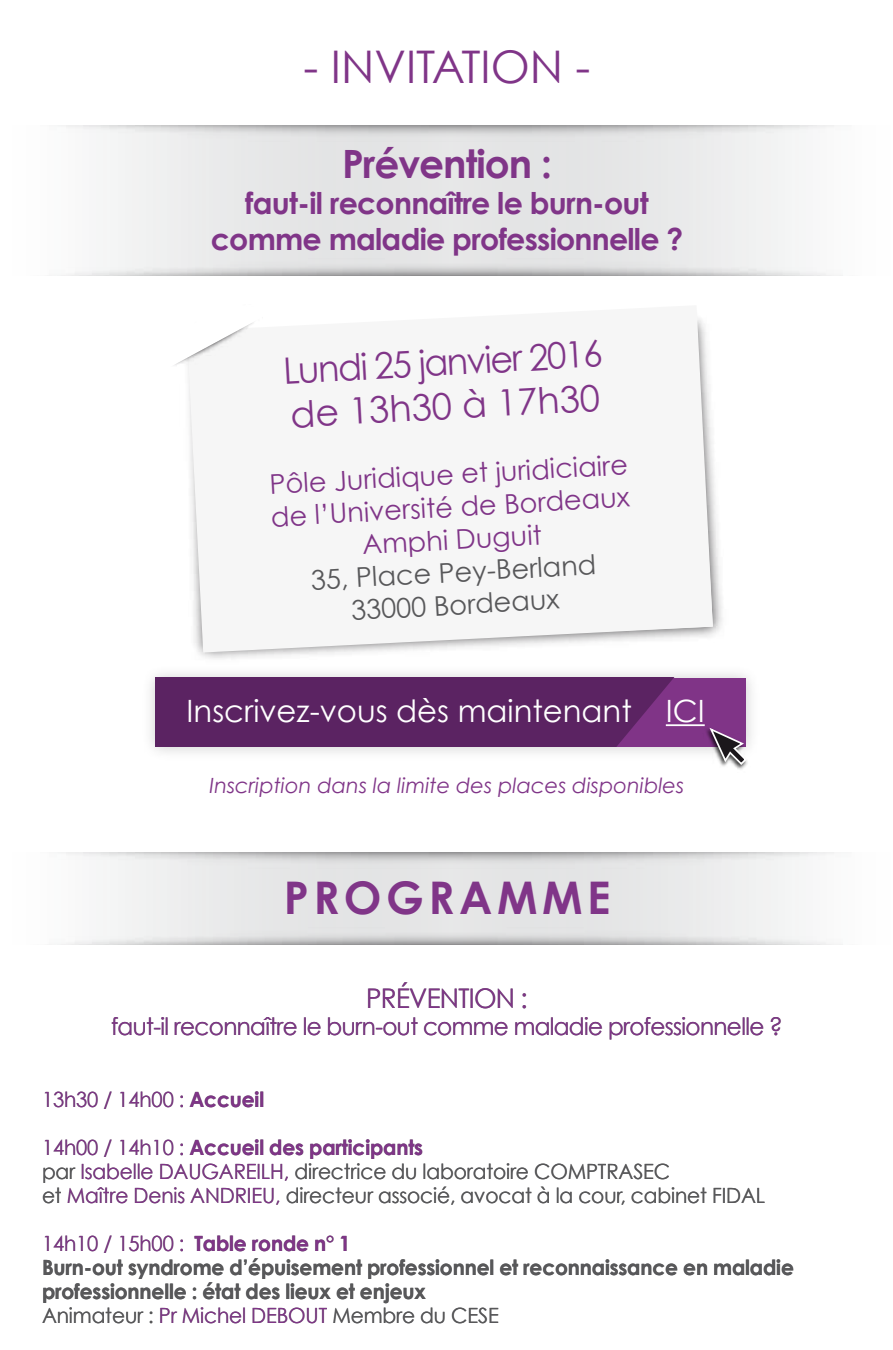
<style>
.page{position:relative;width:893px;height:1350px;background:#fff}
.page>*{position:absolute;margin:0;border:0;box-sizing:border-box;transform-origin:0 0}
.t1{font:45px "Century Gothic";color:#803588}
.t2{font:700 45px "Century Gothic";letter-spacing:.1em;color:#803588}
.t3{font:700 39px "Century Gothic";letter-spacing:-.025em;color:#803588}
.t4{font:36.45px/43.8px "Century Gothic";color:#803588;scale:.96 1}
.t5{font:30.75px "Century Gothic";color:#fff}
.t6{font:700 30px/36px "Century Gothic";letter-spacing:-.025em;color:#803588;text-align:center}
.t7{font:27.15px/32.5px "Century Gothic";color:#803588;text-align:center}
.t8{font:27.15px/32.5px "Century Gothic";color:#58585a;text-align:center}
.t9{font:27px "Century Gothic";letter-spacing:-.025em;color:#803588;scale:.96 1}
.t10{font:24px "Century Gothic";letter-spacing:-.025em;color:#803588;scale:.96 1}
.t11{font:700 21px/24px "Century Gothic";letter-spacing:-.005em;color:#58585a;scale:.96 1}
.t12{font:21px/24px "Century Gothic";letter-spacing:-.005em;color:#58585a;scale:.96 1}
.t13{font:italic 21px "Century Gothic";color:#803588}
.t14{font:21px "Century Gothic";letter-spacing:-.005em;color:#803588;scale:.96 1}
.s1{font-weight:700}
.s2{color:#803588}
.s3{font-weight:700;color:#803588}
.s4{font-weight:400;color:#803588}
.s5{font-weight:400}
</style>
<div class="page">
<svg style="left:110px;top:868px;width:682px;height:60px"></svg>
<img style="left:150px;top:673px;width:601px;height:75px">
<img style="left:735px;top:724px;width:15px;height:46px">
<svg style="left:155px;top:678px;width:593px;height:88px"></svg>
<svg style="left:110px;top:142px;width:682px;height:117px"></svg>
<img style="left:199px;top:459px;width:524px;height:200px">
<svg style="left:189px;top:305px;width:524px;height:348px;fill:#f6f6f6"></svg>
<svg style="left:175px;top:306px;width:108px;height:126px"></svg>
<h1 class="t1" style="left:304px;top:39px;width:288px">- INVITATION -</h1>
<h2 class="t3" style="left:342px;top:139px;width:212px">Prévention :</h2>
<h3 class="t6" style="left:211px;top:184px;width:474px">faut-il reconnaître le burn-out comme maladie professionnelle ?</h3>
<h3 class="t4" style="left:282px;top:348px;width:334px;rotate:-3deg">Lundi 25 janvier 2016 de 13h30 à 17h30</h3>
<p class="t7" style="left:268px;top:467px;width:361px;rotate:-3deg">Pôle Juridique et juridiciaire de l’Université de Bordeaux<br>Amphi Duguit</p>
<p class="t8" style="left:310px;top:563px;width:287px;rotate:-3deg">35, Place Pey-Berland<br>33000 Bordeaux</p>
<h3 class="t5" style="left:187px;top:692px;width:520px">Inscrivez-vous dès maintenant ICI</h3>
<p class="t13" style="left:210px;top:773px;width:476px">Inscription dans la limite des places disponibles</p>
<h1 class="t2" style="left:284px;top:869px;width:328px">PROGRAMME</h1>
<p class="t9" style="left:366px;top:982px;width:170px">PRÉVENTION :</p>
<p class="t10" style="left:111px;top:1011px;width:701px">faut-il reconnaître le burn-out comme maladie professionnelle ?</p>
<p class="t14" style="left:42px;top:1086px;width:233px">13h30 / 14h00 : <span class="s1">Accueil</span></p>
<p class="t12" style="left:42px;top:1135px;width:755px"><span class="s2">14h00 / 14h10 :</span> <span class="s3">Accueil des participants<br></span>par <span class="s2">Isabelle DAUGAREILH,</span> directrice du laboratoire COMPTRASEC<br>et <span class="s2">Maître Denis ANDRIEU,</span> directeur associé, avocat à la cour, cabinet FIDAL</p>
<p class="t11" style="left:42px;top:1231px;width:785px"><span class="s4">14h10 / 15h00 :</span> <span class="s2">Table ronde n° 1<br></span>Burn-out syndrome d’épuisement professionnel et reconnaissance en maladie professionnelle : état des lieux et enjeux<br><span class="s5">Animateur :</span> <span class="s4">Pr Michel DEBOUT</span> <span class="s5">Membre du CESE</span></p>
</div>
